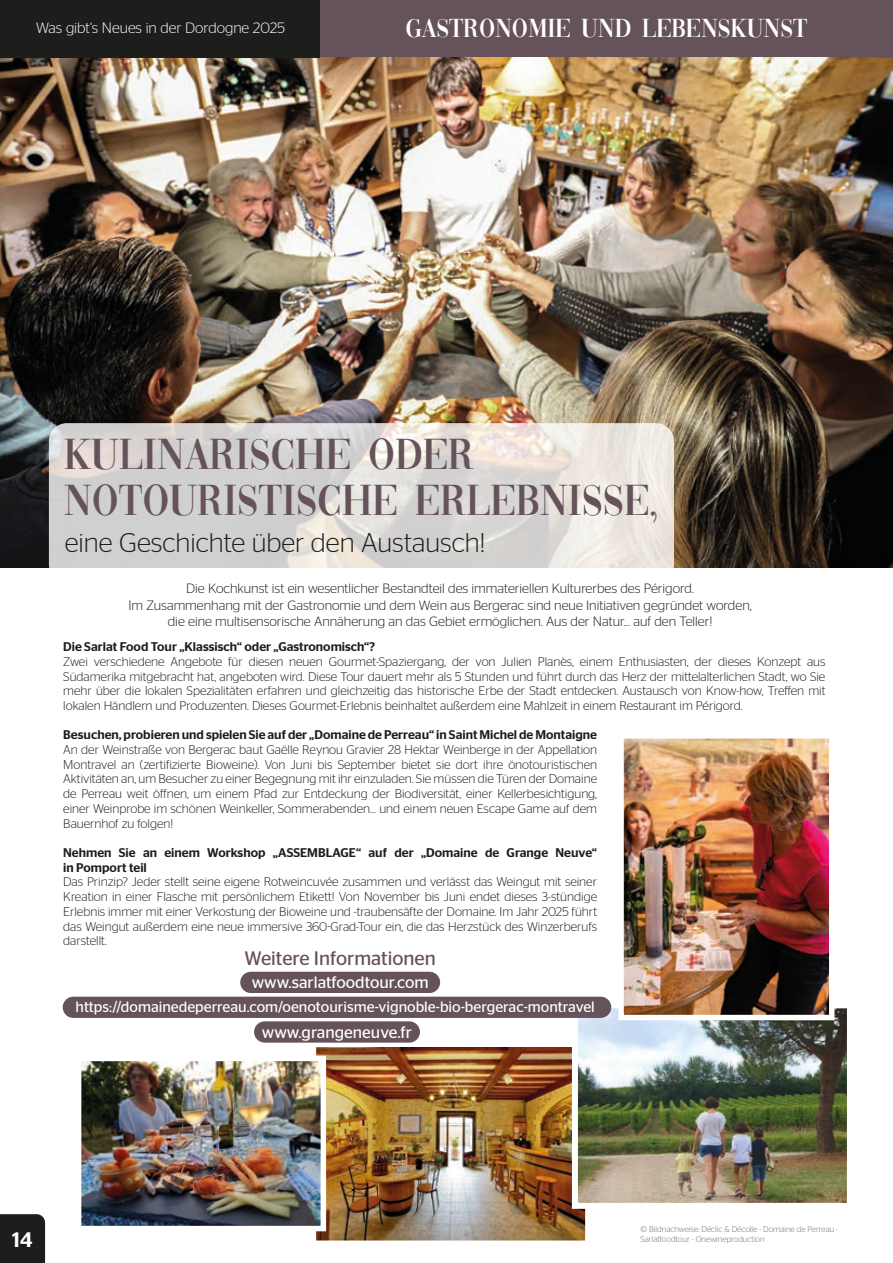
<style>
.page{position:relative;width:893px;height:1263px;background:#fff}
.page>*{position:absolute;margin:0;border:0;box-sizing:border-box;transform-origin:0 0}
.t1{font:45px/46.5px "Vogue";color:#65525a}
.t2{font:300 27px "Stag Sans";color:#1d1d1b}
.t3{font:27px "Vogue";color:#fff}
.t4{font:500 21px "Stag Sans";color:#fff}
.t5{font:19.5px "Stag Sans";color:#65525a}
.t6{font:16.5px "Stag Sans";color:#fff}
.t7{font:15px "Stag Sans";color:#fff}
.t8{font:300 15px "Stag Sans";color:#fff}
.t9{font:300 13.5px/16.2px "Stag Sans";color:#1d1d1b;text-align:center}
.t10{font:300 12.6px/14.7px "Stag Sans";color:#1d1d1b;text-align:justify}
.t11{font:500 12.6px/14.7px "Stag Sans";color:#1d1d1b}
.t12{font:300 8.25px/9.9px "Stag Sans";color:#70706f}
</style>
<div class="page">
<div style="left:320px;top:0;width:573px;height:57px;background:#65525a"></div>
<img style="left:0;top:57px;width:893px;height:511px">
<svg style="left:49px;top:423px;width:625px;height:160px;background:#dfddda"></svg>
<img style="left:317px;top:1047px;width:267px;height:192px">
<div style="left:310px;top:1040px;width:281px;height:206px;border:6px solid #fff"></div>
<img style="left:579px;top:1009px;width:267px;height:193px">
<div style="left:572px;top:1002px;width:281px;height:207px;border:6px solid #fff"></div>
<div style="left:0;top:1214px;width:45px;height:49px;background:#1d1d1b"></div>
<img style="left:82px;top:1062px;width:238px;height:163px">
<div style="left:76px;top:1056px;width:250px;height:175px;border:5px solid #fff"></div>
<div style="left:240px;top:972px;width:200px;height:21px;background:#65525a;border-radius:11px"></div>
<div style="left:0;top:0;width:320px;height:57px;background:#1d1d1b"></div>
<img style="left:624px;top:739px;width:204px;height:275px">
<div style="left:618px;top:733px;width:216px;height:287px;border:5px solid #fff"></div>
<div style="left:63px;top:997px;width:548px;height:21px;background:#65525a;border-radius:11px"></div>
<div style="left:254px;top:1021px;width:166px;height:21px;background:#65525a;border-radius:11px"></div>
<p class="t8" style="left:36px;top:20px;width:250px">Was gibt‘s Neues in der Dordogne 2025</p>
<h2 class="t3" style="left:406px;top:19px;width:403px">GASTRONOMIE UND LEBENSKUNST</h2>
<h1 class="t1" style="left:64px;top:434px;width:596px">KULINARISCHE ODER<br>NOTOURISTISCHE ERLEBNISSE,</h1>
<h2 class="t2" style="left:65px;top:528px;width:422px">eine Geschichte über den Austausch!</h2>
<p class="t9" style="left:128px;top:580px;width:625px">Die Kochkunst ist ein wesentlicher Bestandteil des immateriellen Kulturerbes des Périgord.<br>Im Zusammenhang mit der Gastronomie und dem Wein aus Bergerac sind neue Initiativen gegründet worden, die eine multisensorische Annäherung an das Gebiet ermöglichen. Aus der Natur… auf den Teller!</p>
<p class="t11" style="left:63px;top:639px;width:313px">Die Sarlat Food Tour „Klassisch“ oder „Gastronomisch“?</p>
<p class="t10" style="left:63px;top:654px;width:764px">Zwei verschiedene Angebote für diesen neuen Gourmet-Spaziergang, der von Julien Planès, einem Enthusiasten, der dieses Konzept aus Südamerika mitgebracht hat, angeboten wird. Diese Tour dauert mehr als 5 Stunden und führt durch das Herz der mittelalterlichen Stadt, wo Sie mehr über die lokalen Spezialitäten erfahren und gleichzeitig das historische Erbe der Stadt entdecken. Austausch von Know-how, Treffen mit lokalen Händlern und Produzenten. Dieses Gourmet-Erlebnis beinhaltet außerdem eine Mahlzeit in einem Restaurant im Périgord.</p>
<p class="t11" style="left:63px;top:727px;width:535px">Besuchen, probieren und spielen Sie auf der „Domaine de Perreau“ in Saint Michel de Montaigne</p>
<p class="t10" style="left:63px;top:742px;width:535px">An der Weinstraße von Bergerac baut Gaëlle Reynou Gravier 28 Hektar Weinberge in der Appellation Montravel an (zertifizierte Bioweine). Von Juni bis September bietet sie dort ihre önotouristischen Aktivitäten an, um Besucher zu einer Begegnung mit ihr einzuladen. Sie müssen die Türen der Domaine de Perreau weit öffnen, um einem Pfad zur Entdeckung der Biodiversität, einer Kellerbesichtigung, einer Weinprobe im schönen Weinkeller, Sommerabenden… und einem neuen Escape Game auf dem Bauernhof zu folgen!</p>
<p class="t11" style="left:63px;top:845px;width:535px">Nehmen Sie an einem Workshop „ASSEMBLAGE“ auf der „Domaine de Grange Neuve“ in Pomport teil</p>
<p class="t10" style="left:63px;top:874px;width:535px">Das Prinzip? Jeder stellt seine eigene Rotweincuvée zusammen und verlässt das Weingut mit seiner Kreation in einer Flasche mit persönlichem Etikett! Von November bis Juni endet dieses 3-stündige Erlebnis immer mit einer Verkostung der Bioweine und -traubensäfte der Domaine. Im Jahr 2025 führt das Weingut außerdem eine neue immersive 360-Grad-Tour ein, die das Herzstück des Winzerberufs darstellt.</p>
<h3 class="t5" style="left:245px;top:947px;width:193px">Weitere Informationen</h3>
<h3 class="t6" style="left:252px;top:973px;width:178px">www.sarlatfoodtour.com</h3>
<p class="t7" style="left:76px;top:998px;width:521px">https://domainedeperreau.com/oenotourisme-vignoble-bio-bergerac-montravel</p>
<h3 class="t6" style="left:262px;top:1022px;width:152px">www.grangeneuve.fr</h3>
<h3 class="t4" style="left:12px;top:1228px;width:22px">14</h3>
<p class="t12" style="left:641px;top:1224px;width:199px">© Bildnachweise: Déclic &amp; Décolle - Domaine de Perreau -<br>Sarlatfoodtour - Onewineproduction</p>
</div>
